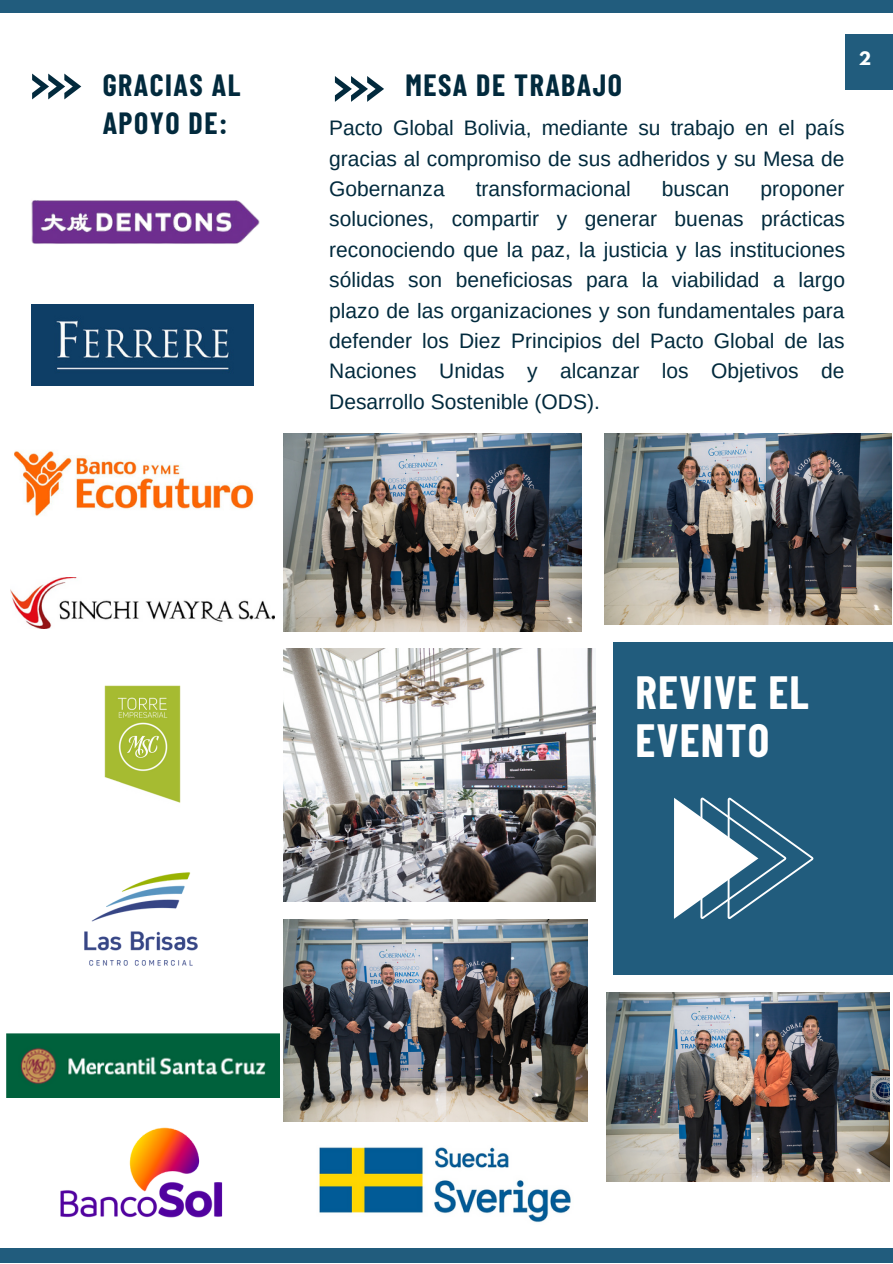
<style>
.page{position:relative;width:893px;height:1264px;background:#fff}
.page>*{position:absolute;margin:0;border:0;box-sizing:border-box;transform-origin:0 0}
.t1{font:700 45.45px/47.2px "Barlow Condensed";letter-spacing:.025em;color:#fff}
.t2{font:700 30px "Barlow Condensed";letter-spacing:.05em;color:#022a3d}
.t3{font:21px/30.3px "Arimo";color:#022a3d;text-align:justify}
.t4{font:700 16.5px "League Spartan";color:#fff}
</style>
<div class="page">
<div style="left:613px;top:641px;width:279px;height:333px;background:#215c7d"></div>
<svg style="left:335px;top:76px;width:49px;height:26px"></svg>
<div style="left:0;top:0;width:892px;height:12px;background:#215c7d"></div>
<div style="left:0;top:1248px;width:892px;height:14px;background:#215c7d"></div>
<svg style="left:32px;top:74px;width:49px;height:25px"></svg>
<div style="left:845px;top:34px;width:47px;height:55px;background:#215c7d"></div>
<img style="left:284px;top:919px;width:303px;height:202px">
<img style="left:284px;top:648px;width:311px;height:253px">
<img style="left:604px;top:433px;width:287px;height:191px">
<img style="left:606px;top:992px;width:283px;height:188px">
<img style="left:284px;top:433px;width:298px;height:198px">
<img style="left:319px;top:1147px;width:252px;height:76px">
<img style="left:14px;top:451px;width:240px;height:65px">
<img style="left:60px;top:1127px;width:163px;height:91px">
<img style="left:10px;top:578px;width:265px;height:50px">
<img style="left:32px;top:304px;width:221px;height:81px">
<img style="left:84px;top:872px;width:114px;height:94px">
<img style="left:104px;top:685px;width:77px;height:118px">
<img style="left:7px;top:1033px;width:272px;height:64px">
<img style="left:31px;top:200px;width:229px;height:44px">
<svg style="left:674px;top:797px;width:139px;height:122px"></svg>
<p class="t2" style="left:103px;top:66px;width:139px">GRACIAS AL</p>
<p class="t2" style="left:405px;top:66px;width:218px">MESA DE TRABAJO</p>
<p class="t2" style="left:103px;top:104px;width:126px">APOYO DE:</p>
<p class="t3" style="left:329px;top:113px;width:517px">Pacto Global Bolivia, mediante su trabajo en el país gracias al compromiso de sus adheridos y su Mesa de Gobernanza</p>
<p class="t3" style="left:475px;top:174px;width:157px">transformacional</p>
<p class="t3" style="left:661px;top:174px;width:69px">buscan</p>
<p class="t3" style="left:329px;top:174px;width:517px;text-indent:431px">proponer soluciones, compartir y generar buenas prácticas reconociendo que la paz, la justicia y las instituciones sólidas son beneficiosas para la viabilidad a largo plazo de las organizaciones y son fundamentales para defender los Diez Principios del Pacto Global de las Naciones Unidas y alcanzar los Objetivos de Desarrollo Sostenible (ODS).</p>
<p class="t4" style="left:858px;top:51px;width:14px">2</p>
<p class="t1" style="left:635px;top:667px;width:175px">REVIVE EL<br>EVENTO</p>
</div>
